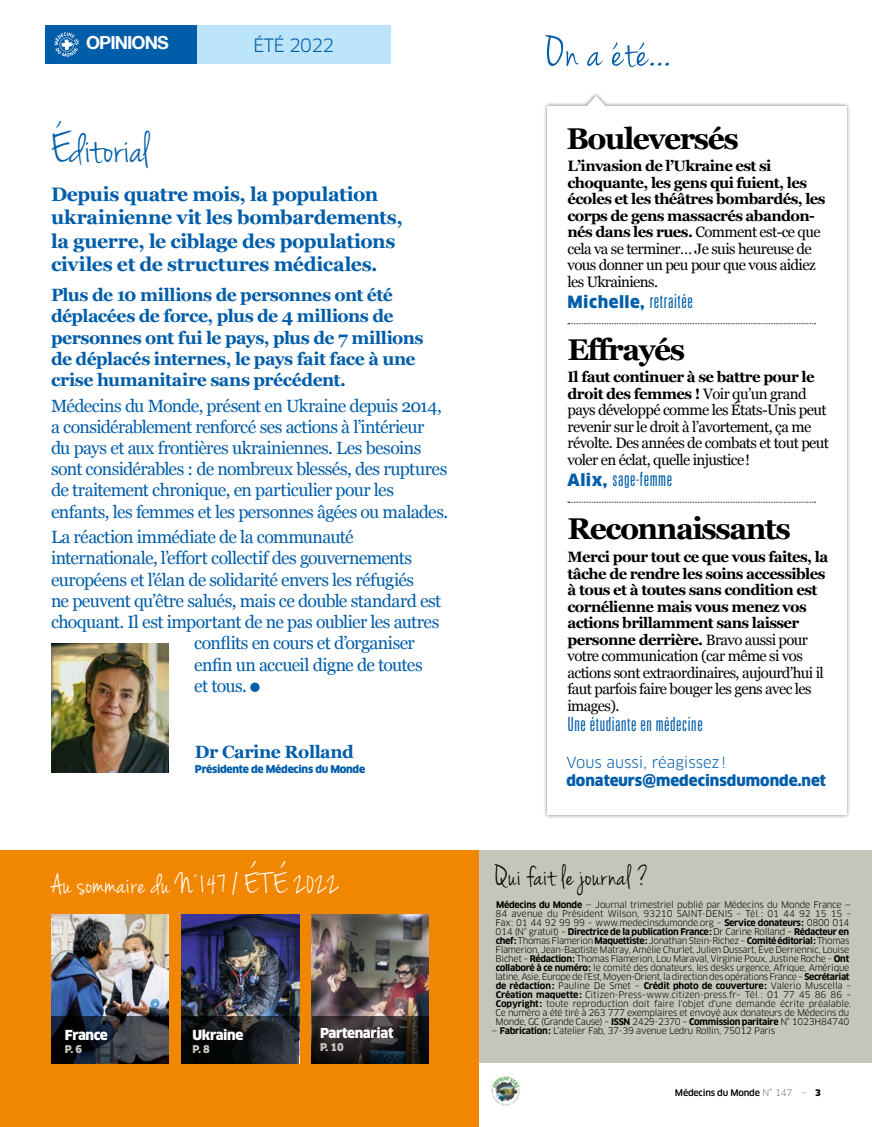
<style>
.page{position:relative;width:872px;height:1127px;background:#fff}
.page>*{position:absolute;margin:0;border:0;box-sizing:border-box;transform-origin:0 0}
.t1{font:45px "Jenna Sue";letter-spacing:.01em;color:#005da9}
.t2{font:45px "Jenna Sue";color:#fff}
.t3{font:700 30px "Georgia";letter-spacing:-.05em;color:#000}
.t4{font:30px "Jenna Sue";letter-spacing:.025em;color:#fff}
.t5{font:30px "Jenna Sue";letter-spacing:.025em;color:#000}
.t6{font:700 19.5px/23.4px "Georgia";letter-spacing:-.02em;color:#005da9}
.t7{font:300 ultra-condensed 19.5px "Univers LT Std";letter-spacing:.03em;color:#005da9}
.t8{font:700 18px "Helvetica Neue LT Com";letter-spacing:-.05em;color:#fff}
.t9{font:18px "Clan OT";letter-spacing:-.04em;color:#005da9}
.t10{font:17.7px/21.3px "Georgia";letter-spacing:-.035em;color:#005da9}
.t11{font:700 17.7px/21.3px "Georgia";letter-spacing:-.025em;color:#005da9}
.t12{font:900 16.5px "Clan OT";letter-spacing:.03em;color:#005da9}
.t13{font:700 15px/16.5px "Georgia";letter-spacing:-.04em;color:#000}
.t14{font:15px/16.5px "Georgia";letter-spacing:-.04em;color:#000}
.t15{font:900 15px "Clan OT";color:#005da9}
.t16{font:15px "Clan OT";color:#005da9}
.t17{font:900 13.5px "Clan OT";letter-spacing:-.025em;color:#fff}
.t18{font:900 10.5px "Clan OT";letter-spacing:-.025em;color:#005da9}
.t19{font:900 10.5px "Clan OT";color:#c6c5ba}
.t20{font:900 10.5px "Clan OT";color:#c8c6ba}
.t21{font:9px/9px "Clan OT";letter-spacing:-.03em;color:#000}
.t22{font:500 9px "Clan OT";letter-spacing:-.025em;color:#000}
.s1{font-weight:400}
.s2{font-family:"Univers LT Std";font-weight:300;font-stretch:ultra-condensed;font-size:19.5px}
.s3{font-weight:700}
.s4{font-family:"Clan OT";font-weight:900;font-stretch:normal;font-size:16.5px}
.s5{font-weight:100}
.s6{font-weight:900}
</style>
<div class="page">
<div style="left:45px;top:25px;width:152px;height:39px;background:#005da9"></div>
<div style="left:197px;top:25px;width:193px;height:39px;background:#bce4fa"></div>
<div style="left:478px;top:850px;width:394px;height:213px;background:#c6c5ba"></div>
<div style="left:0;top:850px;width:478px;height:277px;background:#f18700"></div>
<svg style="left:545px;top:35px;width:124px;height:32px"></svg>
<img style="left:51px;top:914px;width:118px;height:102px">
<img style="left:181px;top:914px;width:118px;height:102px">
<img style="left:311px;top:914px;width:118px;height:149px">
<svg style="left:51px;top:1016px;width:118px;height:47px;background:#272a32"></svg>
<svg style="left:181px;top:1016px;width:118px;height:47px;background:#17191d"></svg>
<svg style="left:312px;top:1016px;width:117px;height:47px;background:#262426"></svg>
<img style="left:491px;top:1075px;width:30px;height:32px">
<div style="left:53px;top:30px;width:28px;height:29px;background:#085da9;border-radius:50%"></div>
<svg style="left:54px;top:32px;width:25px;height:25px"></svg>
<div style="left:543px;top:92px;width:307px;height:726px;background:#000;opacity:.5"></div>
<div style="left:547px;top:106px;width:299px;height:708px;background:#fff"></div>
<svg style="left:579px;top:96px;width:33px;height:10px"></svg>
<svg style="left:568px;top:323px;width:247px;height:1px"></svg>
<svg style="left:568px;top:502px;width:247px;height:1px"></svg>
<div style="left:250px;top:682px;width:10px;height:10px;background:#005da9;border-radius:50%"></div>
<img style="left:51px;top:643px;width:118px;height:130px">
<h3 class="t8" style="left:86px;top:32px;width:84px">OPINIONS</h3>
<h3 class="t9" style="left:253px;top:34px;width:83px">ÉTÉ 2022</h3>
<h1 class="t1" style="left:58px;top:84px;width:7px">,</h1>
<h1 class="t1" style="left:51px;top:123px;width:100px">Editorial</h1>
<h3 class="t6" style="left:51px;top:182px;width:353px">Depuis quatre mois, la population ukrainienne vit les bombardements, la guerre, le ciblage des populations civiles et de structures médicales.</h3>
<h3 class="t11" style="left:51px;top:283px;width:374px">Plus de 10 millions de personnes ont été déplacées de force, plus de 4 millions de personnes ont fui le pays, plus de 7 millions de déplacés internes, le pays fait face à une crise humanitaire sans précédent.</h3>
<p class="t10" style="left:51px;top:394px;width:399px">Médecins du Monde, présent en Ukraine depuis 2014, a considérablement renforcé ses actions à l’intérieur du pays et aux frontières ukrainiennes. Les besoins sont considérables : de nombreux blessés, des ruptures de traitement chronique, en particulier pour les enfants, les femmes et les personnes âgées ou malades.</p>
<h3 class="t10" style="left:51px;top:526px;width:304px">La réaction immédiate de la communauté</h3>
<h3 class="t10" style="left:51px;top:547px;width:363px">internationale, l’effort collectif des gouvernements</h3>
<h3 class="t10" style="left:51px;top:568px;width:365px">européens et l’élan de solidarité envers les réfugiés</h3>
<h3 class="t10" style="left:51px;top:589px;width:392px">ne peuvent qu’être salués, mais ce double standard est</h3>
<h3 class="t10" style="left:51px;top:611px;width:390px">choquant. Il est important de ne pas oublier les autres</h3>
<h3 class="t10" style="left:194px;top:632px;width:222px">conflits en cours et d’organiser</h3>
<h3 class="t10" style="left:194px;top:653px;width:230px">enfin un accueil digne de toutes</h3>
<h3 class="t10" style="left:194px;top:674px;width:54px">et tous.</h3>
<h3 class="t11" style="left:195px;top:740px;width:160px">Dr Carine Rolland</h3>
<p class="t18" style="left:195px;top:762px;width:172px">Présidente de Médecins du Monde</p>
<h1 class="t2" style="left:252px;top:824px;width:36px">, ,</h1>
<h2 class="t4" style="left:51px;top:867px;width:291px">Au sommaire du N°147 / ETE 2022</h2>
<h3 class="t17" style="left:65px;top:1026px;width:45px">France</h3>
<p class="t19" style="left:65px;top:1043px;width:19px">P. 6</p>
<h3 class="t17" style="left:192px;top:1026px;width:53px">Ukraine</h3>
<p class="t19" style="left:192px;top:1043px;width:19px">P. 8</p>
<h3 class="t17" style="left:320px;top:1025px;width:75px">Partenariat</h3>
<p class="t20" style="left:320px;top:1041px;width:25px">P. 10</p>
<h2 class="t3" style="left:566px;top:116px;width:174px">Bouleversés</h2>
<p class="t13" style="left:567px;top:157px;width:260px">L’invasion de l’Ukraine est si choquante, les gens qui fuient, les écoles et les théâtres bombardés, les corps de gens massacrés abandon&shy;nés dans les rues. <span class="s1">Comment est-ce que cela va se terminer… Je suis heureuse de vous donner un peu pour que vous aidiez les Ukrainiens.</span></p>
<h3 class="t12" style="left:567px;top:292px;width:127px">Michelle, <span class="s2">retraitée</span></h3>
<h2 class="t3" style="left:567px;top:327px;width:119px">Effrayés</h2>
<h3 class="t14" style="left:567px;top:368px;width:263px"><span class="s3">Il faut continuer à se battre pour le droit des femmes !</span> Voir qu’un grand pays développé comme les États-Unis peut revenir sur le droit à l’avortement, ça me révolte. Des années de combats et tout peut voler en éclat, quelle injustice!</h3>
<h3 class="t7" style="left:567px;top:469px;width:106px"><span class="s4">Alix,</span> sage-femme</h3>
<h2 class="t3" style="left:567px;top:506px;width:225px">Reconnaissants</h2>
<p class="t13" style="left:567px;top:548px;width:262px">Merci pour tout ce que vous faites, la tâche de rendre les soins accessibles à tous et à toutes sans condition est cornélienne mais vous menez vos actions brillamment sans laisser personne derrière. <span class="s1">Bravo aussi pour votre communication (car même si vos actions sont extraordinaires, aujourd’hui il faut parfois faire bouger les gens avec les images).</span></p>
<h3 class="t7" style="left:567px;top:714px;width:137px">Une étudiante en médecine</h3>
<h3 class="t16" style="left:566px;top:753px;width:161px">Vous aussi, réagissez!</h3>
<h3 class="t15" style="left:566px;top:771px;width:261px">donateurs@medecinsdumonde.net</h3>
<h2 class="t5" style="left:495px;top:858px;width:155px">Qui fait le journal ?</h2>
<p class="t21" style="left:495px;top:900px;width:357px"><span class="s3">Médecins du Monde</span> — Journal trimestriel publié par Médecins du Monde France — 84 avenue du Président Wilson, 93210 SAINT-DENIS – Tél. : 01 44 92 15 15 – Fax: 01 44 92 99 99 – www.medecinsdumonde.org – <span class="s3">Service donateurs:</span> 0800 014<br>014 (N° gratuit) – <span class="s3">Directrice de la publication France:</span> Dr Carine Rolland – <span class="s3">Rédacteur en chef:</span> Thomas Flamerion <span class="s3">Maquettiste:</span> Jonathan Stein-Richez – <span class="s3">Comité éditorial:</span> Thomas Flamerion, Jean-Baptiste Matray, Amélie Churlet, Julien Dussart, Ève Derriennic, Louise Bichet – <span class="s3">Rédaction:</span> Thomas Flamerion, Lou Maraval, Virginie Poux, Justine Roche – <span class="s3">Ont collaboré à ce numéro:</span> le comité des donateurs, les desks urgence, Afrique, Amérique latine, Asie, Europe de l'Est, Moyen-Orient, la direction des opérations France – <span class="s3">Secrétariat de rédaction:</span> Pauline De Smet – <span class="s3">Crédit photo de couverture:</span> Valerio Muscella – <span class="s3">Création maquette:</span> Citizen-Press–www.citizen-press.fr– Tél.: 01 77 45 86 86 – <span class="s3">Copyright:</span> toute reproduction doit faire l'objet d'une demande écrite préalable.<br>Ce numéro a été tiré à 263 777 exemplaires et envoyé aux donateurs de Médecins du Monde, GC (Grande Cause) – <span class="s3">ISSN</span> 2429-2370 – <span class="s3">Commission paritaire</span> N° 1023H84740</p>
<p class="t21" style="left:491px;top:1026px;width:285px">— <span class="s3">Fabrication:</span> L’atelier Fab, 37-39 avenue Ledru Rollin, 75012 Paris</p>
<p class="t22" style="left:675px;top:1087px;width:147px">Médecins du Monde <span class="s5">N° 147 —</span> <span class="s6">3</span></p>
</div>
